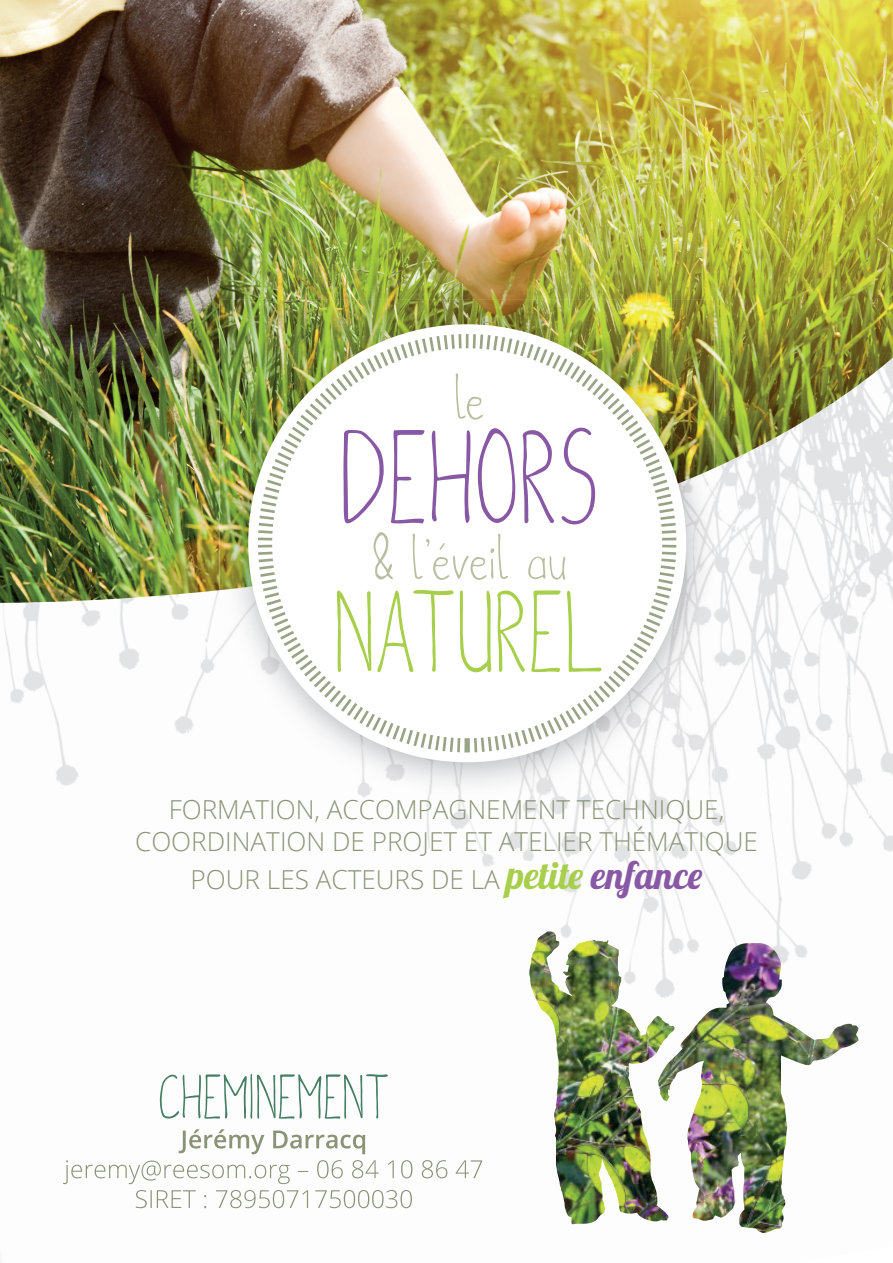
<style>
.page{position:relative;width:893px;height:1263px;background:#fff}
.page>*{position:absolute;margin:0;border:0;box-sizing:border-box;transform-origin:0 0}
.t1{font:123.6px "metafors";color:#8858a4}
.t2{font:108px "metafors";color:#a7cf4b}
.t3{font:61.05px "metafors";color:#babea1}
.t4{font:300 26.1px/31.3px "Open Sans";color:#8b9578;text-align:center}
.s1{font-family:"Lobster";font-weight:400;font-size:37.8px;color:#a7cf4b}
.s2{font-family:"Lobster";font-weight:400;font-size:37.8px;color:#8858a4}
</style>
<div class="page">
<img style="left:474px;top:755px;width:385px;height:470px">
<img style="left:799px;top:656px;width:94px;height:299px">
<img style="left:4px;top:619px;width:38px;height:84px">
<img style="left:715px;top:603px;width:139px;height:152px">
<img style="left:426px;top:795px;width:62px;height:16px">
<img style="left:847px;top:603px;width:25px;height:53px">
<img style="left:42px;top:603px;width:155px;height:183px">
<img style="left:197px;top:603px;width:23px;height:84px">
<img style="left:3px;top:603px;width:113px;height:16px">
<img style="left:658px;top:944px;width:127px;height:289px">
<img style="left:529px;top:931px;width:146px;height:293px">
<img style="left:0;top:0;width:893px;height:603px">
<img style="left:370px;top:494px;width:345px;height:301px">
<img style="left:220px;top:590px;width:150px;height:205px">
<img style="left:220px;top:300px;width:296px;height:290px">
<img style="left:516px;top:300px;width:199px;height:194px">
<svg style="left:255px;top:331px;width:424px;height:424px"></svg>
<img style="left:160px;top:1074px;width:228px;height:45px">
<img style="left:179px;top:1129px;width:186px;height:25px">
<img style="left:63px;top:1160px;width:419px;height:24px">
<img style="left:136px;top:1190px;width:276px;height:18px">
<h3 class="t3" style="left:454px;top:357px;width:33px">le</h3>
<h1 class="t1" style="left:340px;top:399px;width:261px">DEHORS</h1>
<h3 class="t3" style="left:371px;top:518px;width:198px">&amp; l’éveil au</h3>
<h2 class="t2" style="left:334px;top:564px;width:272px">NATUREL</h2>
<p class="t4" style="left:135px;top:793px;width:624px">FORMATION, ACCOMPAGNEMENT TECHNIQUE,<br>COORDINATION DE PROJET ET ATELIER THÉMATIQUE</p>
<p class="t4" style="left:191px;top:863px;width:514px">POUR LES ACTEURS DE LA <span class="s1">petite</span> <span class="s2">enfance</span></p>
</div>
